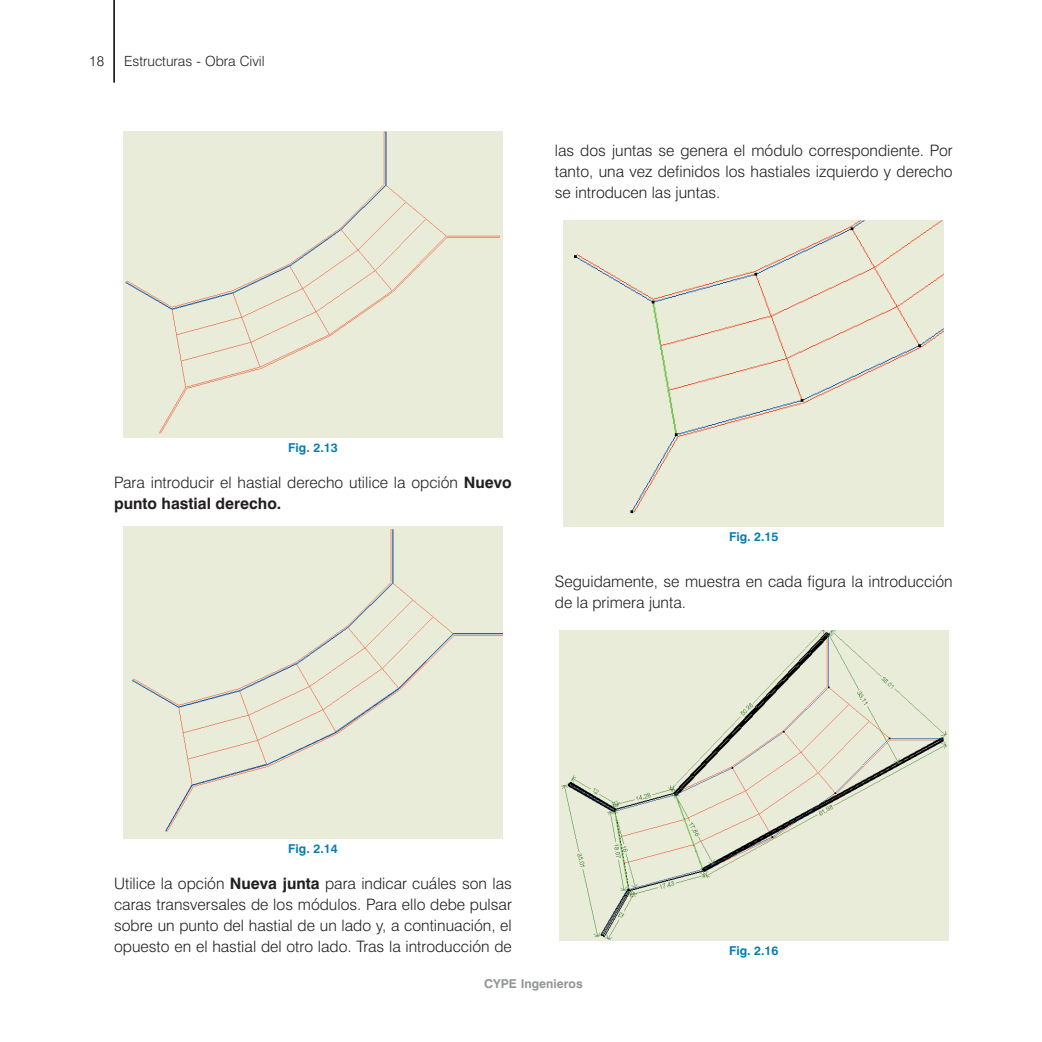
<style>
.page{position:relative;width:1042px;height:1042px;background:#fff}
.page>*{position:absolute;margin:0;border:0;box-sizing:border-box;transform-origin:0 0}
.t1{font:300 15.75px/21px "Swiss 721 BT";color:#231f20}
.t2{font:300 14px "Swiss 721 BT";color:#231f20}
.t3{font:700 12.25px "Swiss 721 BT";color:#057db4}
.t4{font:700 12.25px "Swiss 721 BT";color:#939598}
.s1{font-weight:700}
</style>
<div class="page">
<div style="left:123px;top:526px;width:380px;height:312px;background:#eaecda"></div>
<div style="left:123px;top:132px;width:380px;height:305px;background:#eaecda"></div>
<hr style="left:113px;top:0;width:2px;height:83px;background:#231f20">
<img style="left:559px;top:630px;width:389px;height:311px">
<div style="left:564px;top:221px;width:379px;height:305px;background:#eaecda"></div>
<p class="t2" style="left:89px;top:53px;width:16px">18</p>
<p class="t2" style="left:124px;top:53px;width:142px">Estructuras - Obra Civil</p>
<p class="t1" style="left:555px;top:140px;width:399px;text-align:justify">las dos juntas se genera el módulo correspondiente. Por tanto, una vez definidos los hastiales izquierdo y derecho se introducen las juntas.</p>
<p class="t3" style="left:288px;top:440px;width:51px">Fig. 2.13</p>
<p class="t1" style="left:114px;top:472px;width:399px">Para introducir el hastial derecho utilice la opción <span class="s1">Nuevo punto hastial derecho.</span></p>
<p class="t3" style="left:729px;top:529px;width:51px">Fig. 2.15</p>
<p class="t1" style="left:555px;top:571px;width:399px">Seguidamente, se muestra en cada figura la introducción de la primera junta.</p>
<p class="t3" style="left:288px;top:841px;width:51px">Fig. 2.14</p>
<p class="t1" style="left:114px;top:873px;width:399px;text-align:justify">Utilice la opción <span class="s1">Nueva junta</span> para indicar cuáles son las caras transversales de los módulos. Para ello debe pulsar sobre un punto del hastial de un lado y, a continuación, el opuesto en el hastial del otro lado. Tras la introducción de</p>
<p class="t3" style="left:729px;top:944px;width:51px">Fig. 2.16</p>
<p class="t4" style="left:484px;top:976px;width:100px">CYPE Ingenieros</p>
</div>
